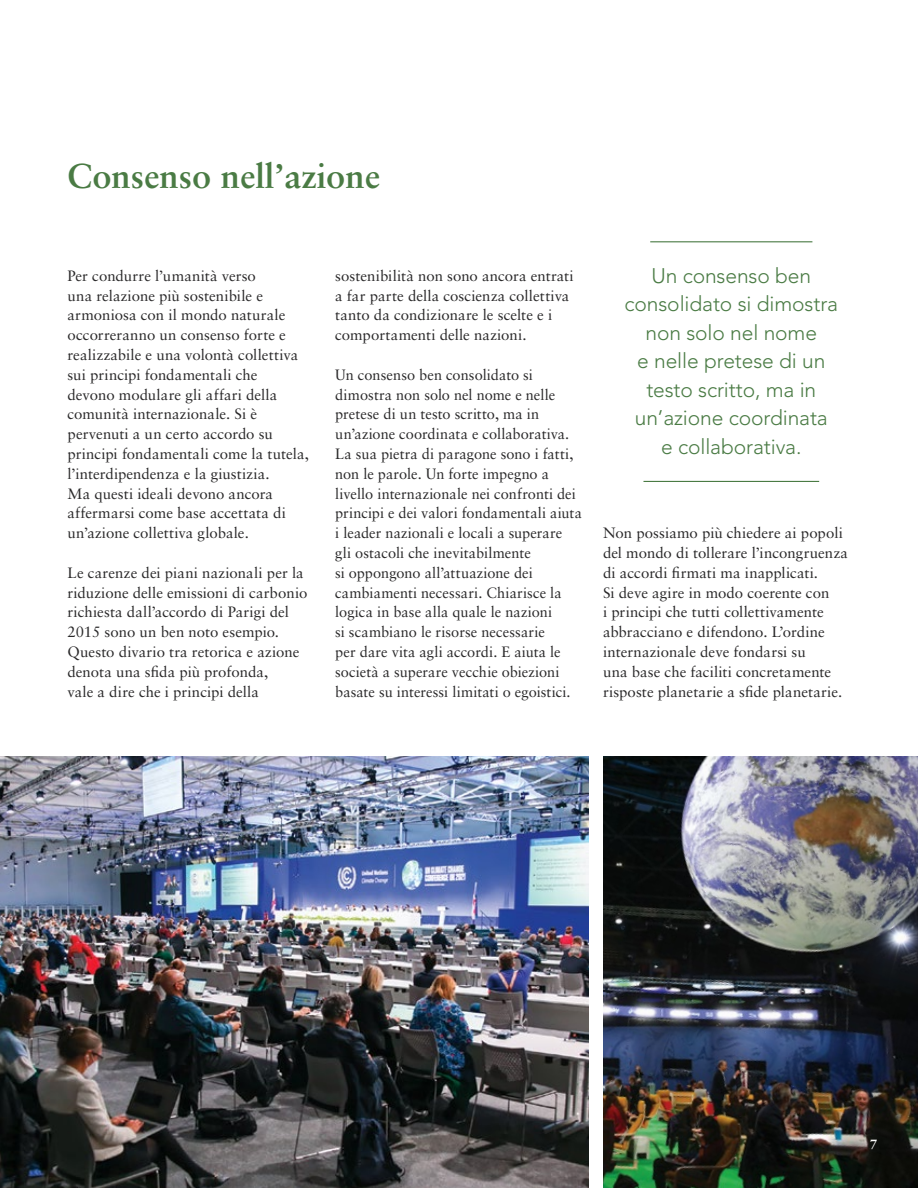
<style>
.page{position:relative;width:918px;height:1188px;background:#fff}
.page>*{position:absolute;margin:0;border:0;box-sizing:border-box;transform-origin:0 0}
.t1{font:700 34.5px "Sabon LT Std";color:#4a7b44}
.t2{font:300 21px/28.5px "Avenir LT Std";letter-spacing:-.005em;color:#4a7b44;text-align:center}
.t3{font:15px/19.8px "Sabon LT Std";letter-spacing:.005em;color:#292829}
.t4{font:700 13.5px "Sabon LT Std";color:#fff}
</style>
<div class="page">
<hr style="left:650px;top:241px;width:162px;height:1px;background:#4a7b44">
<hr style="left:644px;top:481px;width:175px;height:1px;background:#4a7b44">
<img style="left:0;top:756px;width:589px;height:432px">
<img style="left:603px;top:756px;width:315px;height:432px">
<h1 class="t1" style="left:68px;top:155px;width:314px">Consenso nell’azione</h1>
<p class="t3" style="left:68px;top:266px;width:243px">Per condurre l’umanità verso<br>una relazione più sostenibile e armoniosa con il mondo naturale occorreranno un consenso forte e realizzabile e una volontà collettiva sui principi fondamentali che<br>devono modulare gli affari della comunità internazionale. Si è pervenuti a un certo accordo su principi fondamentali come la tutela, l’interdipendenza e la giustizia.<br>Ma questi ideali devono ancora affermarsi come base accettata di un’azione collettiva globale.</p>
<p class="t3" style="left:68px;top:563px;width:241px">Le carenze dei piani nazionali per la riduzione delle emissioni di carbonio richiesta dall’accordo di Parigi del 2015 sono un ben noto esempio.<br>Questo divario tra retorica e azione denota una sfida più profonda,<br>vale a dire che i principi della</p>
<p class="t3" style="left:335px;top:266px;width:240px">sostenibilità non sono ancora entrati a far parte della coscienza collettiva tanto da condizionare le scelte e i comportamenti delle nazioni.</p>
<p class="t3" style="left:335px;top:365px;width:248px">Un consenso ben consolidato si dimostra non solo nel nome e nelle pretese di un testo scritto, ma in un’azione coordinata e collaborativa.<br>La sua pietra di paragone sono i fatti, non le parole. Un forte impegno a livello internazionale nei confronti dei principi e dei valori fondamentali aiuta i leader nazionali e locali a superare gli ostacoli che inevitabilmente<br>si oppongono all’attuazione dei cambiamenti necessari. Chiarisce la logica in base alla quale le nazioni<br>si scambiano le risorse necessarie<br>per dare vita agli accordi. E aiuta le società a superare vecchie obiezioni basate su interessi limitati o egoistici.</p>
<h2 class="t2" style="left:625px;top:261px;width:215px">Un consenso ben consolidato si dimostra non solo nel nome<br>e nelle pretese di un testo scritto, ma in un’azione coordinata<br>e collaborativa.</h2>
<p class="t3" style="left:603px;top:523px;width:247px">Non possiamo più chiedere ai popoli del mondo di tollerare l’incongruenza di accordi firmati ma inapplicati.<br>Si deve agire in modo coerente con<br>i principi che tutti collettivamente abbracciano e difendono. L’ordine internazionale deve fondarsi su<br>una base che faciliti concretamente risposte planetarie a sfide planetarie.</p>
<p class="t4" style="left:870px;top:1136px;width:9px">7</p>
</div>
